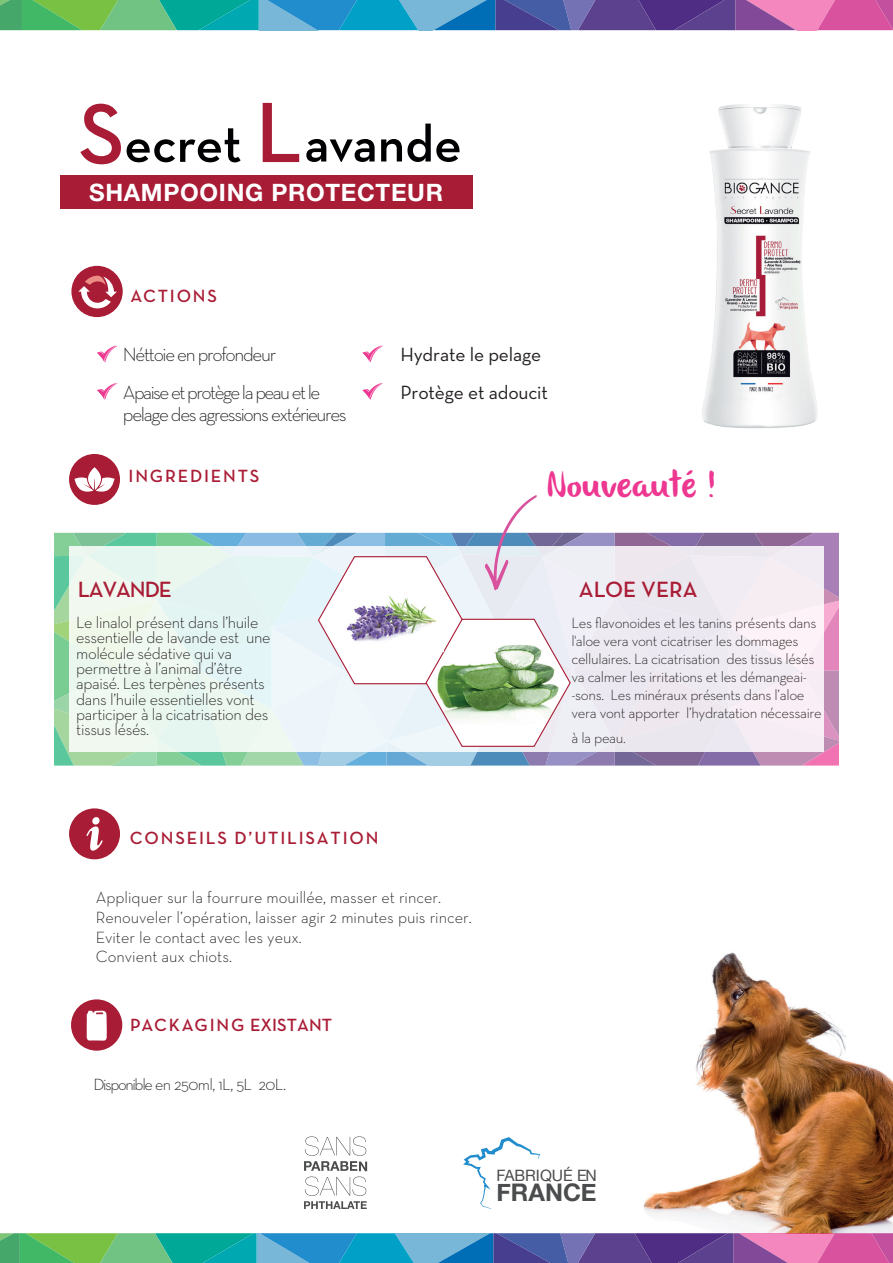
<style>
.page{position:relative;width:893px;height:1263px;background:#fff}
.page>*{position:absolute;margin:0;border:0;box-sizing:border-box;transform-origin:0 0}
.t1{font:600 52.5px "Neutra Text TF";color:#000002}
.t2{font:37.5px "olivier";letter-spacing:.01em;color:#ed3791}
.t3{font:700 24.3px "Helvetica Neue";color:#4b4c4d}
.t4{font:700 24px "Helvetica Neue LT Std";letter-spacing:.03em;color:#fff}
.t5{font:22.5px "Neutra Text Demi SC";color:#a91c35}
.t6{font:22.5px "Neutra Text Demi SC";letter-spacing:-.045em;color:#a91c35}
.t7{font:300 19.5px/37.5px "Neutra Text";letter-spacing:-.07em;color:#231f20}
.t8{font:19.5px/37.5px "Neutra Text";letter-spacing:-.01em;color:#231f20}
.t9{font:18px "Neutra Text Demi SC";letter-spacing:.1em;color:#a91c35}
.t10{font:18px "Neutra Text Demi SC";letter-spacing:.03em;color:#a91c35}
.t11{font:300 16.5px/15.3px "Neutra Text";letter-spacing:-.025em;color:#231f20}
.t12{font:300 16.5px/19.8px "Neutra Text";color:#231f20}
.t13{font:300 16.5px "Neutra Text";letter-spacing:-.06em;color:#231f20}
.t14{font:15.75px "Helvetica Neue";color:#4b4c4d}
.t15{font:300 15px/18px "Neutra Text";letter-spacing:-.025em;color:#231f20}
.s1{font-size:87px;color:#a91c35}
</style>
<div class="page">
<svg style="left:304px;top:1136px;width:63px;height:73px"></svg>
<img style="left:644px;top:952px;width:249px;height:281px">
<div style="left:71px;top:266px;width:52px;height:51px;background:#a91c35;border-radius:50%"></div>
<svg style="left:78px;top:275px;width:39px;height:35px"></svg>
<div style="left:69px;top:454px;width:51px;height:51px;background:#a91c35;border-radius:50%"></div>
<div style="left:60px;top:175px;width:412px;height:34px;background:#a91c35"></div>
<svg style="left:0;top:0;width:624px;height:30px;background:#4097a0"></svg>
<div style="left:69px;top:808px;width:51px;height:51px;background:#a91c35;border-radius:50%"></div>
<div style="left:71px;top:999px;width:51px;height:52px;background:#a91c35;border-radius:50%"></div>
<img style="left:86px;top:1010px;width:21px;height:31px">
<svg style="left:86px;top:817px;width:17px;height:34px"></svg>
<svg style="left:54px;top:467px;width:785px;height:298px"></svg>
<svg style="left:0;top:1233px;width:893px;height:30px;background:#5e839f"></svg>
<svg style="left:463px;top:1137px;width:77px;height:72px"></svg>
<svg style="left:97px;top:346px;width:21px;height:16px"></svg>
<svg style="left:97px;top:383px;width:21px;height:16px"></svg>
<svg style="left:363px;top:346px;width:20px;height:16px"></svg>
<svg style="left:363px;top:383px;width:20px;height:16px"></svg>
<img style="left:340px;top:588px;width:104px;height:64px">
<img style="left:624px;top:0;width:269px;height:568px">
<h1 class="t1" style="left:79px;top:111px;width:385px"><span class="s1">S</span>ecret <span class="s1">L</span>avande</h1>
<h3 class="t4" style="left:89px;top:177px;width:355px">SHAMPOOING PROTECTEUR</h3>
<p class="t9" style="left:130px;top:284px;width:88px">ACTIONS</p>
<h3 class="t7" style="left:123px;top:335px;width:199px">Néttoie en profondeur<br>Apaise et protège la peau et le</h3>
<h3 class="t7" style="left:123px;top:395px;width:225px">pelage des agressions extérieures</h3>
<p class="t9" style="left:129px;top:465px;width:132px">INGREDIENTS</p>
<h3 class="t6" style="left:78px;top:575px;width:96px">LAVANDE</h3>
<p class="t11" style="left:76px;top:614px;width:196px">Le linalol présent dans l’huile essentielle de lavande est une molécule sédative qui va permettre à l’animal d’être apaisé. Les terpènes présents dans l’huile essentielles vont participer à la cicatrisation des tissus lésés.</p>
<h3 class="t8" style="left:400px;top:335px;width:149px">Hydrate le pelage<br>Protège et adoucit</h3>
<h2 class="t2" style="left:547px;top:463px;width:171px">Nouveauté !</h2>
<h3 class="t5" style="left:579px;top:575px;width:120px">ALOE VERA</h3>
<p class="t15" style="left:571px;top:614px;width:252px">Les flavonoides et les tanins présents dans l'aloe vera vont cicatriser les dommages cellulaires. La cicatrisation des tissus lésés va calmer les irritations et les démangeai--sons. Les minéraux présents dans l’aloe vera vont apporter l’hydratation nécessaire</p>
<p class="t15" style="left:571px;top:729px;width:56px">à la peau.</p>
<p class="t9" style="left:130px;top:826px;width:250px">CONSEILS D’UTILISATION</p>
<p class="t12" style="left:96px;top:887px;width:377px">Appliquer sur la fourrure mouillée, masser et rincer.<br>Renouveler l’opération, laisser agir 2 minutes puis rincer.<br>Eviter le contact avec les yeux.<br>Convient aux chiots.</p>
<p class="t10" style="left:130px;top:1014px;width:203px">PACKAGING EXISTANT</p>
<p class="t13" style="left:93px;top:1074px;width:194px">Disponible en 250ml, 1L, 5L 20L.</p>
<p class="t14" style="left:497px;top:1166px;width:102px">FABRIQUÉ EN</p>
<h3 class="t3" style="left:497px;top:1177px;width:102px">FRANCE</h3>
</div>
